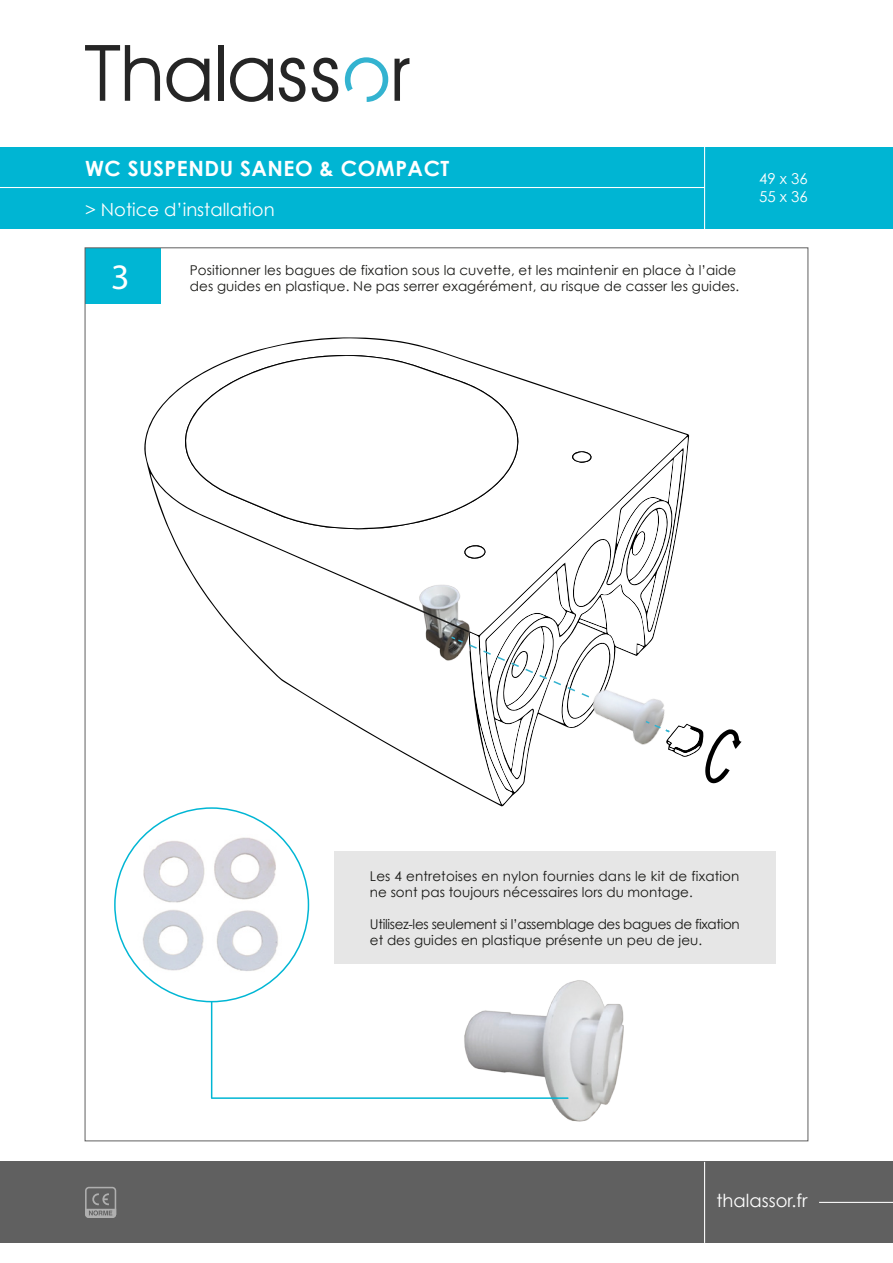
<style>
.page{position:relative;width:893px;height:1263px;background:#fff}
.page>*{position:absolute;margin:0;border:0;box-sizing:border-box;transform-origin:0 0}
.t1{font:36px "Myriad Pro";color:#fff}
.t2{font:700 21px "Century Gothic";letter-spacing:.025em;color:#fff}
.t3{font:18px "Century Gothic";color:#fff}
.t4{font:15px/18px "Century Gothic";color:#fff}
.t5{font:13.5px/16.2px "Century Gothic";letter-spacing:.005em;color:#181815}
.t6{font:13.5px/16.2px "Century Gothic";letter-spacing:-.025em;color:#181815}
</style>
<div class="page">
<div style="left:85px;top:248px;width:75px;height:55px;background:#00b6d4"></div>
<div style="left:334px;top:852px;width:442px;height:112px;background:#e6e6e6"></div>
<img style="left:127px;top:834px;width:162px;height:142px">
<div style="left:0;top:147px;width:893px;height:81px;background:#00b5d3"></div>
<hr style="left:0;top:187px;width:704px;height:1px;background:#fff">
<hr style="left:704px;top:142px;width:1px;height:93px;background:#fff">
<svg style="left:85px;top:45px;width:75px;height:56px"></svg>
<svg style="left:166px;top:58px;width:43px;height:44px"></svg>
<div style="left:218px;top:45px;width:5px;height:56px;background:#252525"></div>
<svg style="left:230px;top:58px;width:43px;height:44px"></svg>
<svg style="left:279px;top:58px;width:26px;height:44px"></svg>
<svg style="left:312px;top:58px;width:26px;height:44px"></svg>
<svg style="left:395px;top:58px;width:14px;height:43px"></svg>
<svg style="left:345px;top:57px;width:43px;height:45px"></svg>
<div style="left:0;top:1162px;width:893px;height:81px;background:#606060"></div>
<hr style="left:819px;top:1202px;width:74px;height:1px;background:#fff">
<hr style="left:704px;top:1162px;width:1px;height:81px;background:#fff">
<svg style="left:85px;top:1187px;width:31px;height:31px"></svg>
<svg style="left:145px;top:338px;width:542px;height:297px"></svg>
<svg style="left:519px;top:437px;width:169px;height:11px"></svg>
<svg style="left:185px;top:356px;width:333px;height:172px"></svg>
<svg style="left:386px;top:448px;width:356px;height:357px"></svg>
<img style="left:447px;top:980px;width:194px;height:162px">
<hr style="left:212px;top:1097px;width:356px;height:2px;background:#00b6d4">
<hr style="left:211px;top:1002px;width:1px;height:96px;background:#00b6d4">
<p class="t2" style="left:85px;top:153px;width:366px">WC SUSPENDU SANEO &amp; COMPACT</p>
<p class="t3" style="left:85px;top:197px;width:191px">&gt; Notice d’installation</p>
<p class="t1" style="left:111px;top:255px;width:20px">3</p>
<p class="t5" style="left:190px;top:261px;width:551px">Positionner les bagues de fixation sous la cuvette, et les maintenir en place à l’aide des guides en plastique. Ne pas serrer exagérément, au risque de casser les guides.</p>
<p class="t4" style="left:759px;top:170px;width:50px">49 x 36<br>55 x 36</p>
<p class="t5" style="left:370px;top:867px;width:371px">Les 4 entretoises en nylon fournies dans le kit de fixation ne sont pas toujours nécessaires lors du montage.</p>
<p class="t6" style="left:370px;top:916px;width:371px">Utilisez-les seulement si l’assemblage des bagues de fixation et des guides en plastique présente un peu de jeu.</p>
<p class="t3" style="left:716px;top:1188px;width:93px">thalassor.fr</p>
</div>
